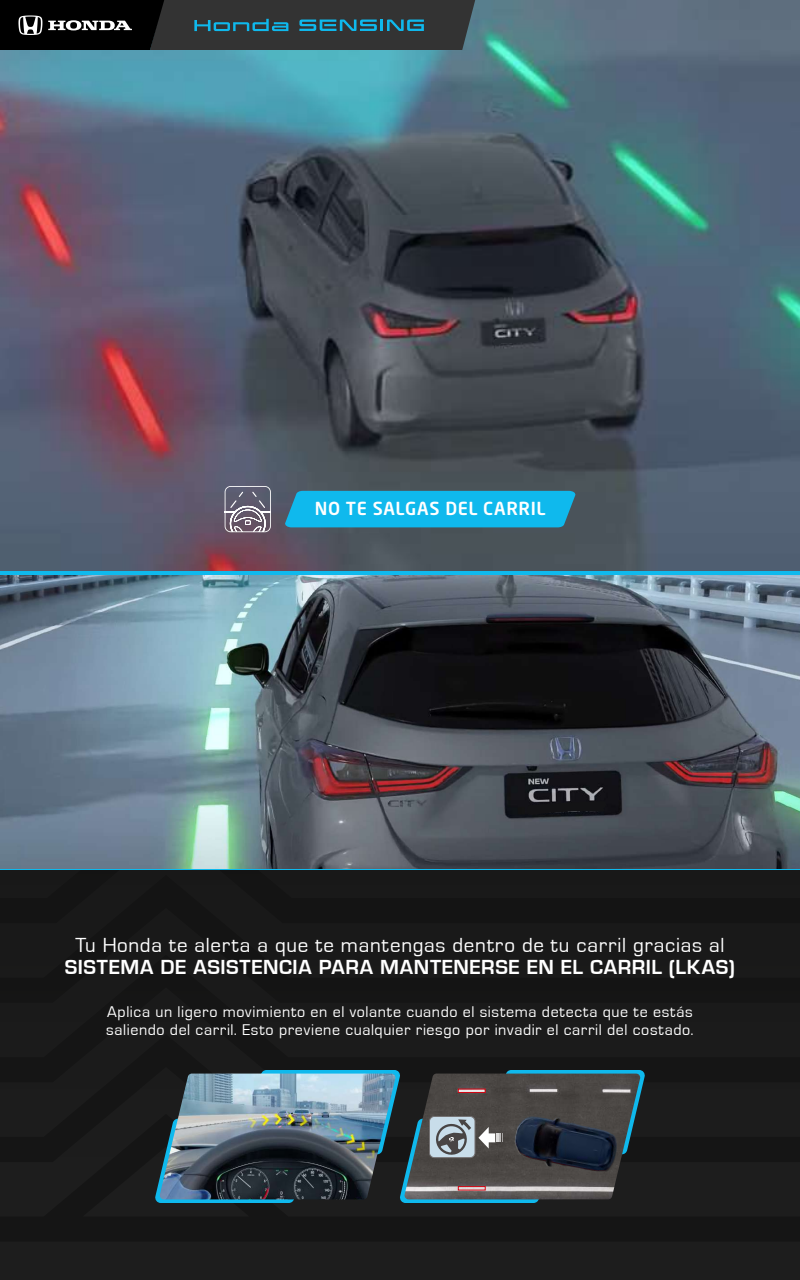
<style>
.page{position:relative;width:800px;height:1280px;background:#fff}
.page>*{position:absolute;margin:0;border:0;box-sizing:border-box;transform-origin:0 0}
.t1{font:21px "Eurostile";letter-spacing:.035em;color:#fff}
.t2{font:700 21px "Eurostile";letter-spacing:.03em;color:#fff}
.t3{font:500 17.8px "Neo Sans Std";letter-spacing:.03em;color:#fff}
.t4{font:16px/18px "Eurostile";letter-spacing:.035em;color:#fff}
</style>
<div class="page">
<div style="left:0;top:573px;width:800px;height:707px;background:#191919"></div>
<img style="left:0;top:0;width:800px;height:571px">
<svg style="left:493px;top:336px;width:45px;height:9px"></svg>
<svg style="left:0;top:0;width:475px;height:50px;background:#283134"></svg>
<img style="left:0;top:575px;width:800px;height:294px">
<svg style="left:525px;top:801px;width:82px;height:14px"></svg>
<svg style="left:225px;top:486px;width:46px;height:46px;background:#817c8a"></svg>
<div style="left:284px;top:491px;width:292px;height:36px;background:#0fb9ed"></div>
<img style="left:155px;top:1070px;width:490px;height:133px">
<img style="left:505px;top:1105px;width:119px;height:77px">
<img style="left:513px;top:1114px;width:105px;height:58px">
<hr style="left:0;top:571px;width:800px;height:4px;background:#0fb9ed">
<hr style="left:0;top:869px;width:800px;height:1px;background:#0fb9ed">
<p class="t3" style="left:315px;top:497px;width:232px">NO TE SALGAS DEL CARRIL</p>
<h1 class="t1" style="left:76px;top:934px;width:650px">Tu Honda te alerta a que te mantengas dentro de tu carril gracias al</h1>
<h1 class="t2" style="left:65px;top:956px;width:672px">SISTEMA DE ASISTENCIA PARA MANTENERSE EN EL CARRIL (LKAS)</h1>
<p class="t4" style="left:106px;top:1003px;width:589px">Aplica un ligero movimiento en el volante cuando el sistema detecta que te estás saliendo del carril. Esto previene cualquier riesgo por invadir el carril del costado.</p>
</div>
